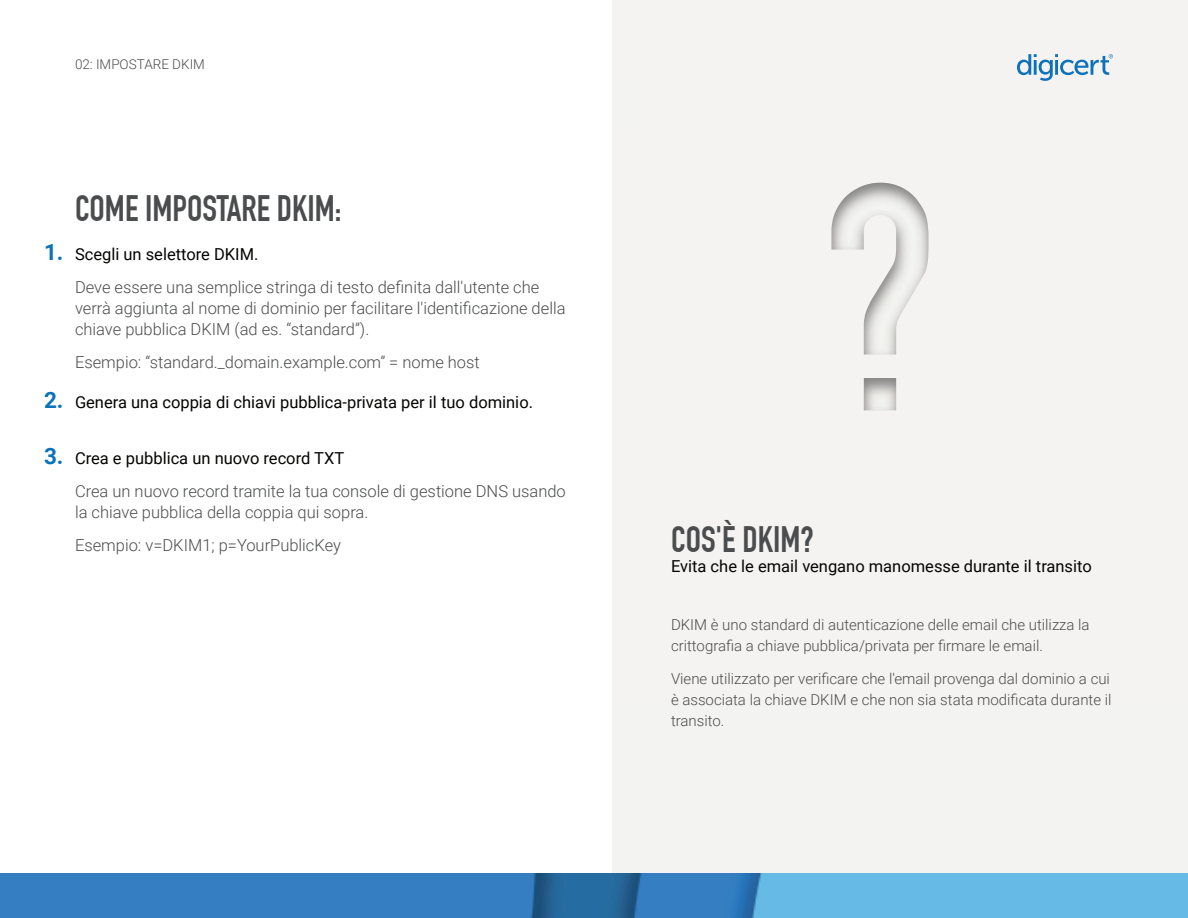
<style>
.page{position:relative;width:1188px;height:918px;background:#fff}
.page>*{position:absolute;margin:0;border:0;box-sizing:border-box;transform-origin:0 0}
.t1{font:700 36px "DIN Condensed";color:#4b4c4d}
.t2{font:700 22.5px "Roboto";color:#0b73bb}
.t3{font:300 16.5px/21px "Roboto";color:#4b4c4d}
.t4{font:16.5px "Roboto";color:#040503}
.t5{font:300 15px/21px "Roboto";color:#4b4c4d}
.t6{font:300 13.5px "Roboto";color:#4b4c4d}
</style>
<div class="page">
<div style="left:613px;top:0;width:575px;height:918px;background:#f3f3f2"></div>
<svg style="left:831px;top:182px;width:98px;height:229px"></svg>
<svg style="left:1017px;top:54px;width:96px;height:27px"></svg>
<img style="left:0;top:873px;width:1188px;height:45px">
<p class="t6" style="left:75px;top:55px;width:131px">02: IMPOSTARE DKIM</p>
<h2 class="t2" style="left:44px;top:236px;width:21px">1.</h2>
<h2 class="t2" style="left:44px;top:385px;width:21px">2.</h2>
<h2 class="t2" style="left:44px;top:440px;width:21px">3.</h2>
<h1 class="t1" style="left:75px;top:187px;width:268px">COME IMPOSTARE DKIM:</h1>
<p class="t4" style="left:75px;top:243px;width:185px">Scegli un selettore DKIM.</p>
<p class="t3" style="left:75px;top:276px;width:492px">Deve essere una semplice stringa di testo definita dall'utente che verrà aggiunta al nome di dominio per facilitare l'identificazione della chiave pubblica DKIM (ad es. “standard”).</p>
<p class="t3" style="left:75px;top:351px;width:406px">Esempio: “standard._domain.example.com” = nome host</p>
<p class="t4" style="left:75px;top:390px;width:460px">Genera una coppia di chiavi pubblica-privata per il tuo dominio.</p>
<p class="t4" style="left:75px;top:447px;width:271px">Crea e pubblica un nuovo record TXT</p>
<p class="t3" style="left:75px;top:480px;width:492px">Crea un nuovo record tramite la tua console di gestione DNS usando la chiave pubblica della coppia qui sopra.</p>
<p class="t3" style="left:75px;top:534px;width:267px">Esempio: v=DKIM1; p=YourPublicKey</p>
<h1 class="t1" style="left:671px;top:518px;width:144px">COS'È DKIM?</h1>
<p class="t4" style="left:671px;top:555px;width:422px">Evita che le email vengano manomesse durante il transito</p>
<p class="t5" style="left:671px;top:614px;width:420px">DKIM è uno standard di autenticazione delle email che utilizza la crittografia a chiave pubblica/privata per firmare le email.</p>
<p class="t5" style="left:671px;top:668px;width:442px;text-align:justify">Viene utilizzato per verificare che l'email provenga dal dominio a cui è associata la chiave DKIM e che non sia stata modificata durante il transito.</p>
</div>
